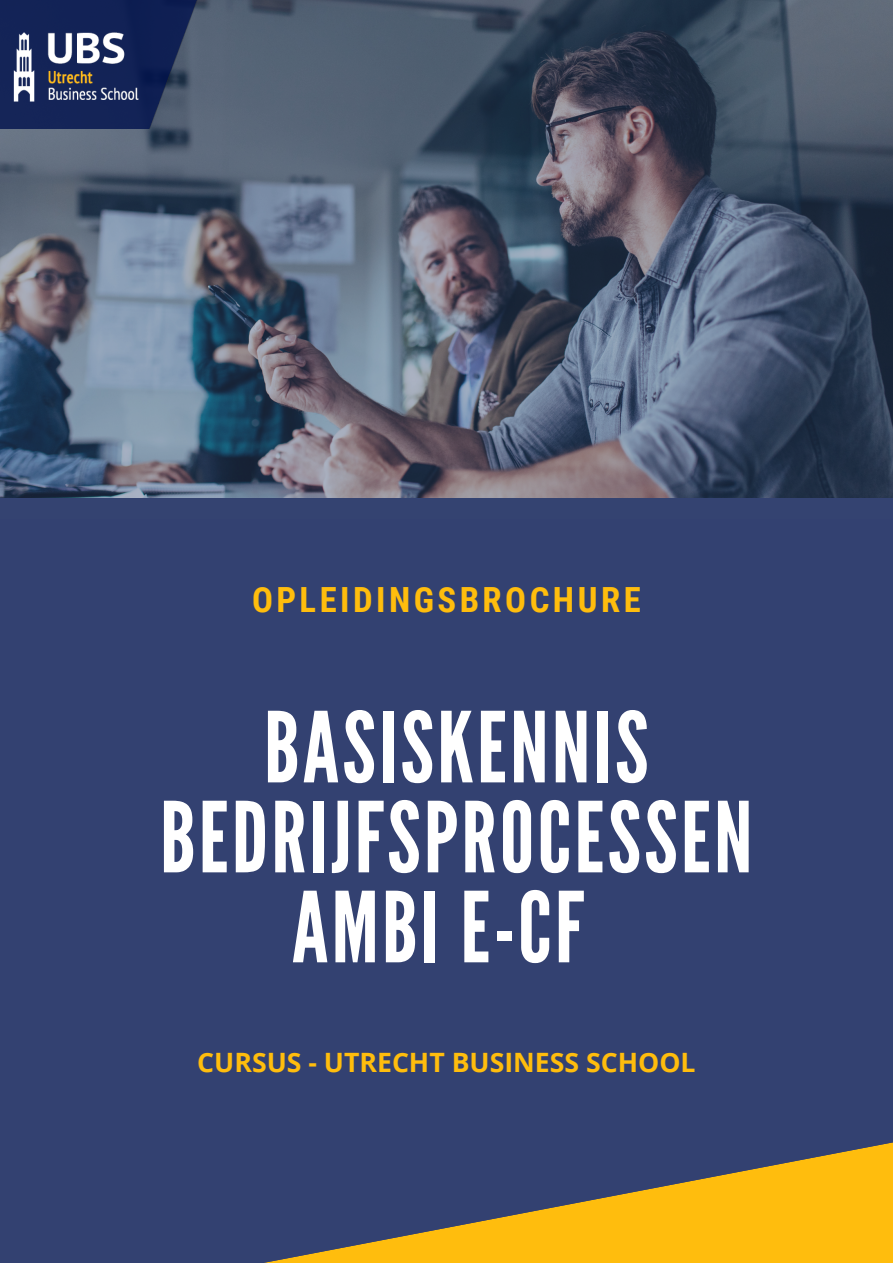
<style>
.page{position:relative;width:893px;height:1264px;background:#fff}
.page>*{position:absolute;margin:0;border:0;box-sizing:border-box;transform-origin:0 0}
.t1{font:97.35px/89.8px "League Gothic";letter-spacing:.035em;color:#fff;text-align:center}
.t2{font:700 34.65px "Roboto Condensed";letter-spacing:.1em;color:#ffbd0d}
.t3{font:700 26.7px "Open Sans";color:#ffbd0d}
</style>
<div class="page">
<div style="left:0;top:0;width:892px;height:1262px;background:#334171"></div>
<svg style="left:0;top:0;width:892px;height:498px;background:#525e72"></svg>
<img style="left:0;top:0;width:198px;height:128px">
<svg style="left:269px;top:1142px;width:623px;height:120px"></svg>
<p class="t2" style="left:252px;top:580px;width:390px">OPLEIDINGSBROCHURE</p>
<p class="t1" style="left:160px;top:704px;width:594px">BASISKENNIS<br>BEDRIJFSPROCESSEN<br>AMBI E-CF</p>
<p class="t3" style="left:197px;top:1043px;width:499px">CURSUS - UTRECHT BUSINESS SCHOOL</p>
</div>
